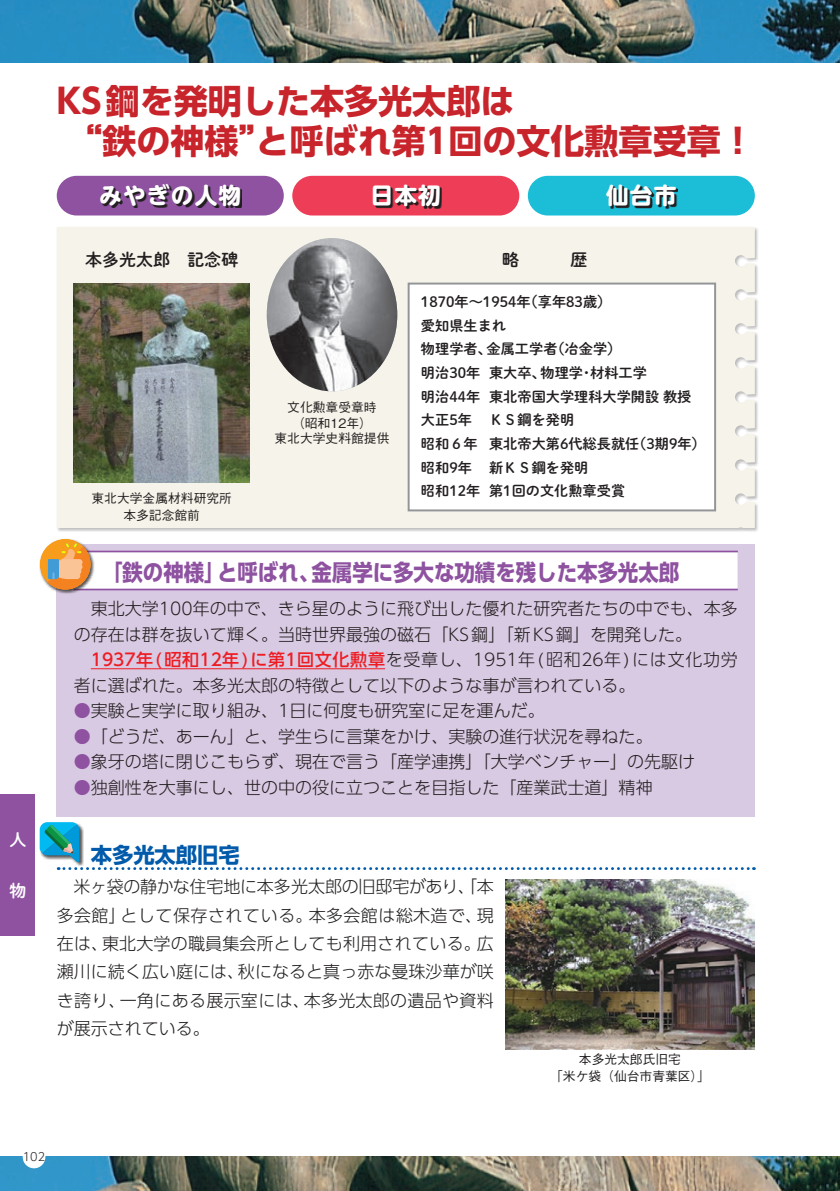
<style>
.page{position:relative;width:840px;height:1191px;background:#fff}
.page>*{position:absolute;margin:0;border:0;box-sizing:border-box;transform-origin:0 0}
.t1{font:700 34px/39.6px "UD Shin Go Pro";color:#c8242b}
.t2{font:700 22.6px "UD Shin Go Pro";color:#8e52a1;scale:.9 1}
.t3{font:700 22.6px "UD Shin M Go Pro";letter-spacing:.05em;color:#fff}
.t4{font:700 21.2px "UD Shin Go Pro";color:#015aaa}
.t5{font:300 17px/28.4px "UD Shin Go Pro";color:#231f20}
.t6{font:17px "Shuei M Go Std B";color:#231f20}
.t7{font:17px "Shuei M Go Std B";color:#fff}
.t8{font:14.2px/23.6px "Shuei M Go Std B";color:#231f20}
.t9{font:500 12.8px/15.6px "Gothic BBB Pr 5";color:#231f20;text-align:center}
.t10{font:300 11.4px "UD Shin Go Pro";color:#231f20}
.s1{font-weight:500;color:#ee1d23}
.s2{color:#8e52a1}
</style>
<div class="page">
<img style="left:0;top:0;width:839px;height:62px">
<img style="left:0;top:1157px;width:839px;height:34px">
<div style="left:39px;top:821px;width:45px;height:45px;background:#231f20;opacity:.75"></div>
<svg style="left:40px;top:822px;width:714px;height:48px"></svg>
<div style="left:57px;top:544px;width:697px;height:272px;background:#d9cae3"></div>
<div style="left:74px;top:550px;width:663px;height:40px;background:linear-gradient(to right,#d8c4df,#d8c4df)"></div>
<div style="left:74px;top:552px;width:663px;height:36px;background:#fff"></div>
<hr style="left:91px;top:668px;width:294px;height:1px;background:#ee1d23">
<div style="left:56px;top:226px;width:702px;height:306px;background:#231f20;opacity:.3"></div>
<div style="left:57px;top:227px;width:697px;height:300px;background:#f6f3ea"></div>
<div style="left:39px;top:538px;width:56px;height:56px;background:#231f20;opacity:.75"></div>
<svg style="left:40px;top:539px;width:51px;height:51px;background:#dfa96c"></svg>
<img style="left:505px;top:879px;width:249px;height:170px">
<img style="left:74px;top:283px;width:175px;height:199px">
<div style="left:408px;top:283px;width:306px;height:227px;background:#fff"></div>
<div style="left:407px;top:282px;width:308px;height:229px;border:2px solid #939598"></div>
<img style="left:266px;top:238px;width:131px;height:153px">
<div style="left:527px;top:176px;width:227px;height:39px;background:#1cbed7;border-radius:20px"></div>
<svg style="left:608px;top:186px;width:69px;height:22px"></svg>
<div style="left:57px;top:176px;width:226px;height:39px;background:#8e52a1;border-radius:20px"></div>
<svg style="left:102px;top:185px;width:140px;height:23px"></svg>
<div style="left:292px;top:176px;width:227px;height:39px;background:#ee3d56;border-radius:20px"></div>
<svg style="left:375px;top:186px;width:67px;height:22px"></svg>
<div style="left:0;top:794px;width:34px;height:141px;background:#8e52a1"></div>
<div style="left:23px;top:1145px;width:22px;height:23px;background:#fff;border-radius:50%"></div>
<p class="t7" style="left:9px;top:827px;width:18px">人</p>
<p class="t7" style="left:9px;top:878px;width:17px">物</p>
<h1 class="t1" style="left:68px;top:81px;width:687px;text-indent:-12px">KS鋼を発明した本多光太郎は<br>“鉄の神様”と呼ばれ第1回の文化勲章受章！</h1>
<h2 class="t3" style="left:99px;top:177px;width:143px">みやぎの人物</h2>
<h2 class="t3" style="left:370px;top:177px;width:72px">日本初</h2>
<h2 class="t3" style="left:605px;top:177px;width:72px">仙台市</h2>
<p class="t6" style="left:85px;top:247px;width:155px">本多光太郎　記念碑</p>
<p class="t9" style="left:91px;top:489px;width:142px">東北大学金属材料研究所</p>
<p class="t9" style="left:123px;top:506px;width:78px">本多記念館前</p>
<p class="t9" style="left:274px;top:398px;width:116px">文化勲章受章時<br>（昭和12年）<br>東北大学史料館提供</p>
<p class="t8" style="left:421px;top:289px;width:286px">1870年〜1954年（享年83歳）<br>愛知県生まれ<br>物理学者、金属工学者（冶金学）<br>明治30年 東大卒、物理学・材料工学<br>明治44年 東北帝国大学理科大学開設 教授大正5年 ＫＳ鋼を発明<br>昭和６年 東北帝大第6代総長就任（3期9年）昭和9年 新ＫＳ鋼を発明</p>
<p class="t8" style="left:421px;top:479px;width:205px">昭和12年 第1回の文化勲章受賞</p>
<h2 class="t2" style="left:102px;top:553px;width:642px">「鉄の神様」と呼ばれ、金属学に多大な功績を残した本多光太郎</h2>
<p class="t5" style="left:74px;top:595px;width:665px;line-height:25.6px">　東北大学100年の中で、きら星のように飛び出した優れた研究者たちの中でも、本多の存在は群を抜いて輝く。当時世界最強の磁石「KS鋼」「新KS鋼」を開発した。</p>
<p class="t5" style="left:74px;top:646px;width:665px;line-height:25.6px;text-indent:17px"><span class="s1">1937年(昭和12年)に第1回文化勲章</span>を受章し、1951年(昭和26年)には文化功労者に選ばれた。本多光太郎の特徴として以下のような事が言われている。</p>
<p class="t5" style="left:74px;top:696px;width:472px"><span class="s2">●</span>実験と実学に取り組み、1日に何度も研究室に足を運んだ。</p>
<p class="t5" style="left:74px;top:721px;width:580px"><span class="s2">●</span>「どうだ、あーん」と、学生らに言葉をかけ、実験の進行状況を尋ねた。</p>
<p class="t5" style="left:74px;top:747px;width:622px"><span class="s2">●</span>象牙の塔に閉じこもらず、現在で言う「産学連携」「大学ベンチャー」の先駆け</p>
<p class="t5" style="left:74px;top:772px;width:580px"><span class="s2">●</span>独創性を大事にし、世の中の役に立つことを目指した「産業武士道」精神</p>
<p class="t4" style="left:91px;top:837px;width:150px">本多光太郎旧宅</p>
<p class="t5" style="left:57px;top:872px;width:438px;text-align:justify">　米ヶ袋の静かな住宅地に本多光太郎の旧邸宅があり、「本多会館」として保存されている。本多会館は総木造で、現在は、東北大学の職員集会所としても利用されている。広瀬川に続く広い庭には、秋になると真っ赤な曼珠沙華が咲き誇り、一角にある展示室には、本多光太郎の遺品や資料が展示されている。</p>
<p class="t9" style="left:550px;top:1049px;width:161px;line-height:17px">本多光太郎氏旧宅<br>「米ケ袋（仙台市青葉区）」</p>
<p class="t10" style="left:23px;top:1147px;width:24px">102</p>
</div>
